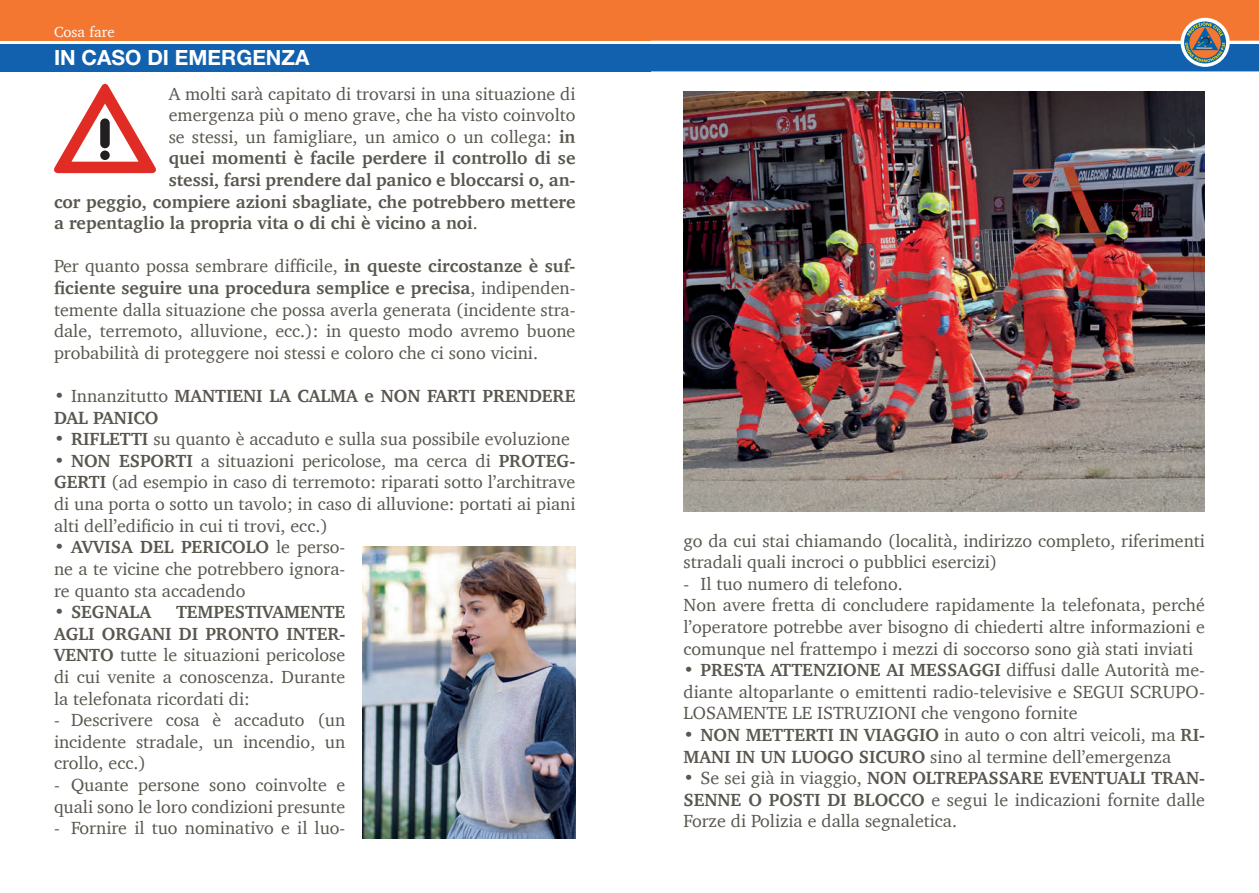
<style>
.page{position:relative;width:1259px;height:893px;background:#fff}
.page>*{position:absolute;margin:0;border:0;box-sizing:border-box;transform-origin:0 0}
.t1{font:700 21px "Helvetica Neue LT Pro";color:#fff}
.t2{font:18px/21.6px "Charter";color:#59564e;text-align:justify}
.t3{font:700 18px/21.6px "Charter";color:#59564e}
.t4{font:15px "Charter";color:#fff}
.s1{font-weight:700}
.s2{font-weight:400}
</style>
<div class="page">
<img style="left:362px;top:546px;width:213px;height:293px">
<svg style="left:54px;top:83px;width:102px;height:90px"></svg>
<div style="left:100px;top:118px;width:10px;height:30px;background:#231f20;border-radius:5px"></div>
<div style="left:100px;top:151px;width:10px;height:9px;background:#231f20;border-radius:50%"></div>
<div style="left:0;top:0;width:651px;height:41px;background:#f37631"></div>
<div style="left:0;top:44px;width:651px;height:27px;background:#1261af"></div>
<img style="left:683px;top:91px;width:522px;height:421px">
<svg style="left:651px;top:0;width:608px;height:71px;background:#9e766b"></svg>
<p class="t4" style="left:54px;top:19px;width:62px">Cosa fare</p>
<p class="t1" style="left:54px;top:45px;width:257px">IN CASO DI EMERGENZA</p>
<p class="t2" style="left:169px;top:82px;width:408px">A molti sarà capitato di trovarsi in una situazione di</p>
<p class="t2" style="left:169px;top:104px;width:408px">emergenza più o meno grave, che ha visto coinvolto</p>
<p class="t2" style="left:169px;top:126px;width:408px">se stessi, un famigliare, un amico o un collega: <span class="s1">in</span></p>
<p class="t3" style="left:169px;top:147px;width:408px">quei momenti è facile perdere il controllo di se</p>
<p class="t3" style="left:169px;top:169px;width:408px">stessi, farsi prendere dal panico e bloccarsi o, an-</p>
<p class="t3" style="left:54px;top:190px;width:523px">cor peggio, compiere azioni sbagliate, che potrebbero mettere</p>
<p class="t3" style="left:54px;top:212px;width:425px">a repentaglio la propria vita o di chi è vicino a noi<span class="s2">.</span></p>
<p class="t2" style="left:54px;top:255px;width:523px">Per quanto possa sembrare difficile, <span class="s1">in queste circostanze è suf&shy;ficiente seguire una procedura semplice e precisa</span>, indipenden&shy;temente dalla situazione che possa averla generata (incidente stra&shy;dale, terremoto, alluvione, ecc.): in questo modo avremo buone probabilità di proteggere noi stessi e coloro che ci sono vicini.</p>
<p class="t3" style="left:54px;top:385px;width:523px"><span class="s2">• Innanzitutto</span> MANTIENI LA CALMA e NON FARTI PRENDERE<br>DAL PANICO</p>
<p class="t2" style="left:54px;top:428px;width:517px">• <span class="s1">RIFLETTI</span> su quanto è accaduto e sulla sua possibile evoluzione</p>
<p class="t2" style="left:54px;top:450px;width:523px">• <span class="s1">NON ESPORTI</span> a situazioni pericolose, ma cerca di <span class="s1">PROTEG-GERTI</span> (ad esempio in caso di terremoto: riparati sotto l’architrave di una porta o sotto un tavolo; in caso di alluvione: portati ai piani alti dell’edificio in cui ti trovi, ecc.)</p>
<p class="t2" style="left:54px;top:536px;width:293px">• <span class="s1">AVVISA DEL PERICOLO</span> le perso&shy;ne a te vicine che potrebbero ignora&shy;re quanto sta accadendo</p>
<p class="t3" style="left:54px;top:601px;width:99px"><span class="s2">•</span> SEGNALA</p>
<p class="t2" style="left:54px;top:601px;width:293px;text-indent:122px"><span class="s1">TEMPESTIVAMENTE AGLI ORGANI DI PRONTO INTER-VENTO</span> tutte le situazioni pericolose di cui venite a conoscenza. Durante la telefonata ricordati di:</p>
<p class="t2" style="left:54px;top:709px;width:293px">- Descrivere cosa è accaduto (un incidente stradale, un incendio, un crollo, ecc.)</p>
<p class="t2" style="left:54px;top:774px;width:293px">- Quante persone sono coinvolte e quali sono le loro condizioni presunte</p>
<p class="t2" style="left:54px;top:817px;width:293px">- Fornire il tuo nominativo e il luo-</p>
<p class="t2" style="left:683px;top:529px;width:523px">go da cui stai chiamando (località, indirizzo completo, riferimenti stradali quali incroci o pubblici esercizi)</p>
<p class="t2" style="left:683px;top:573px;width:221px">- Il tuo numero di telefono.</p>
<p class="t2" style="left:683px;top:594px;width:523px">Non avere fretta di concludere rapidamente la telefonata, perché l’operatore potrebbe aver bisogno di chiederti altre informazioni e comunque nel frattempo i mezzi di soccorso sono già stati inviati</p>
<p class="t2" style="left:683px;top:659px;width:523px">• <span class="s1">PRESTA ATTENZIONE AI MESSAGGI</span> diffusi dalle Autorità me&shy;diante altoparlante o emittenti radio-televisive e SEGUI SCRUPO-LOSAMENTE LE ISTRUZIONI che vengono fornite</p>
<p class="t2" style="left:683px;top:724px;width:523px">• <span class="s1">NON METTERTI IN VIAGGIO</span> in auto o con altri veicoli, ma <span class="s1">RI-<br>MANI IN UN LUOGO SICURO</span> sino al termine dell’emergenza</p>
<p class="t2" style="left:683px;top:767px;width:523px">• Se sei già in viaggio, <span class="s1">NON OLTREPASSARE EVENTUALI TRAN-SENNE O POSTI DI BLOCCO</span> e segui le indicazioni fornite dalle Forze di Polizia e dalla segnaletica.</p>
</div>
